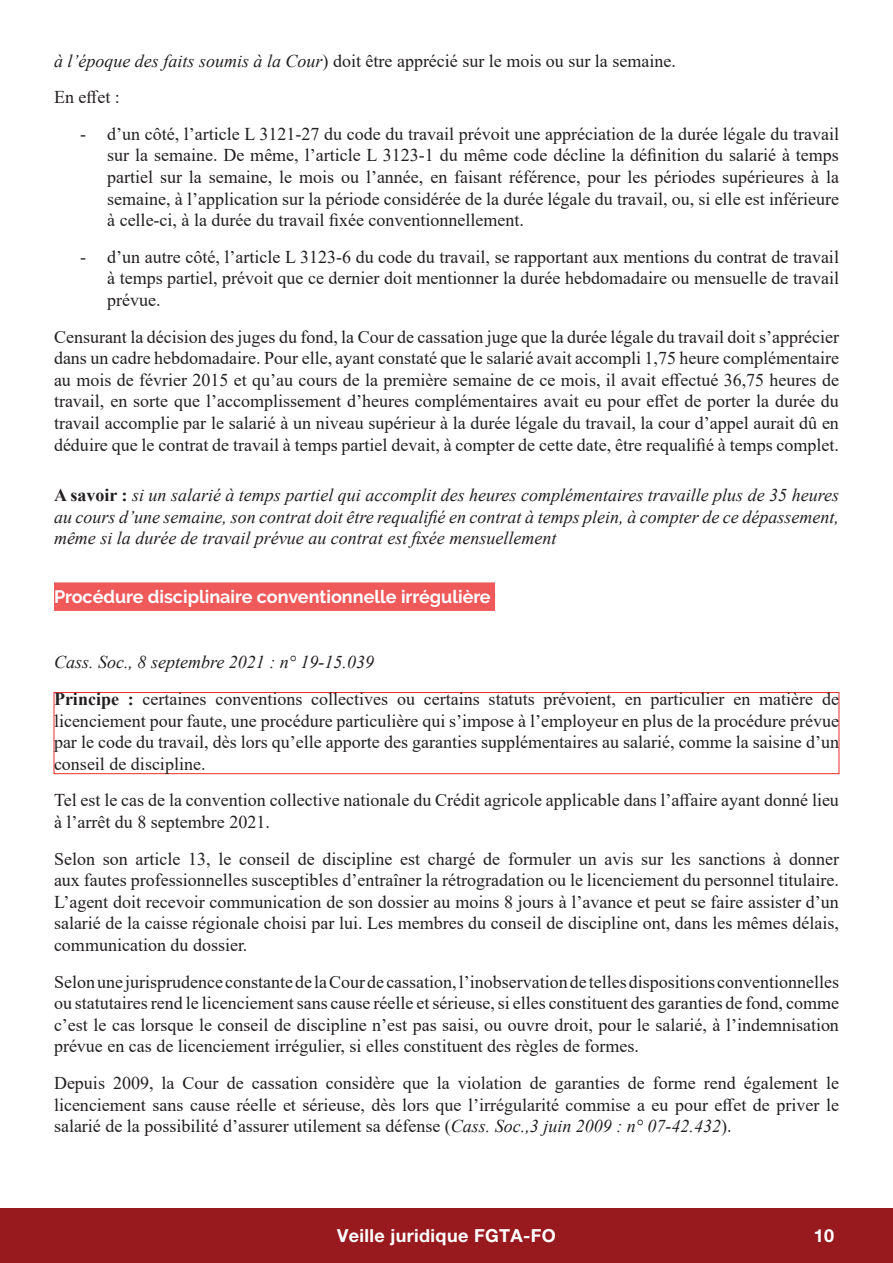
<style>
.page{position:relative;width:893px;height:1263px;background:#fff}
.page>*{position:absolute;margin:0;border:0;box-sizing:border-box;transform-origin:0 0}
.t1{font:18px/21.6px "Times New Roman";color:#231f20;text-align:justify}
.t2{font:italic 18px/21.6px "Times New Roman";color:#231f20;text-align:justify}
.t3{font:700 18px "Raleway";color:#fff}
.t4{font:700 18px "Helvetica Neue LT Pro";letter-spacing:.02em;color:#fff}
.s1{font-style:italic}
.s2{font-weight:700;font-style:normal}
.s3{font-weight:700}
</style>
<div class="page">
<div style="left:0;top:1209px;width:893px;height:54px;background:#981a1e"></div>
<div style="left:54px;top:582px;width:441px;height:29px;background:#f0595a"></div>
<div style="left:54px;top:692px;width:785px;height:82px;border:1px solid #ee2d2d"></div>
<p class="t1" style="left:54px;top:42px;width:623px;line-height:36.6px"><span class="s1">à l’époque des faits soumis à la Cour</span>) doit être apprécié sur le mois ou sur la semaine.<br>En effet :</p>
<p class="t1" style="left:107px;top:122px;width:733px;text-indent:-27px">- d’un côté, l’article L 3121-27 du code du travail prévoit une appréciation de la durée légale du travail sur la semaine. De même, l’article L 3123-1 du même code décline la définition du salarié à temps partiel sur la semaine, le mois ou l’année, en faisant référence, pour les périodes supérieures à la semaine, à l’application sur la période considérée de la durée légale du travail, ou, si elle est inférieure à celle-ci, à la durée du travail fixée conventionnellement.</p>
<p class="t1" style="left:107px;top:245px;width:733px;text-indent:-27px">- d’un autre côté, l’article L 3123-6 du code du travail, se rapportant aux mentions du contrat de travail à temps partiel, prévoit que ce dernier doit mentionner la durée hebdomadaire ou mensuelle de travail prévue.</p>
<p class="t1" style="left:54px;top:325px;width:786px">Censurant la décision des juges du fond, la Cour de cassation juge que la durée légale du travail doit s’apprécier dans un cadre hebdomadaire. Pour elle, ayant constaté que le salarié avait accompli 1,75 heure complémentaire au mois de février 2015 et qu’au cours de la première semaine de ce mois, il avait effectué 36,75 heures de travail, en sorte que l’accomplissement d’heures complémentaires avait eu pour effet de porter la durée du travail accomplie par le salarié à un niveau supérieur à la durée légale du travail, la cour d’appel aurait dû en déduire que le contrat de travail à temps partiel devait, à compter de cette date, être requalifié à temps complet.</p>
<p class="t2" style="left:54px;top:484px;width:786px"><span class="s2">A savoir :</span> si un salarié à temps partiel qui accomplit des heures complémentaires travaille plus de 35 heures au cours d’une semaine, son contrat doit être requalifié en contrat à temps plein, à compter de ce dépassement, même si la durée de travail prévue au contrat est fixée mensuellement</p>
<p class="t3" style="left:54px;top:586px;width:438px">Procédure disciplinaire conventionnelle irrégulière</p>
<p class="t1" style="left:54px;top:643px;width:786px;line-height:36.6px"><span class="s1">Cass. Soc., 8 septembre 2021 : n° 19-15.039<br></span><span class="s3">Principe :</span> certaines conventions collectives ou certains statuts prévoient, en particulier en matière de</p>
<p class="t1" style="left:54px;top:709px;width:786px">licenciement pour faute, une procédure particulière qui s’impose à l’employeur en plus de la procédure prévue par le code du travail, dès lors qu’elle apporte des garanties supplémentaires au salarié, comme la saisine d’un conseil de discipline.</p>
<p class="t1" style="left:54px;top:789px;width:786px">Tel est le cas de la convention collective nationale du Crédit agricole applicable dans l’affaire ayant donné lieu à l’arrêt du 8 septembre 2021.</p>
<p class="t1" style="left:54px;top:847px;width:786px">Selon son article 13, le conseil de discipline est chargé de formuler un avis sur les sanctions à donner aux fautes professionnelles susceptibles d’entraîner la rétrogradation ou le licenciement du personnel titulaire.<br>L’agent doit recevoir communication de son dossier au moins 8 jours à l’avance et peut se faire assister d’un salarié de la caisse régionale choisi par lui. Les membres du conseil de discipline ont, dans les mêmes délais, communication du dossier.</p>
<p class="t1" style="left:54px;top:970px;width:786px">Selon une jurisprudence constante de la Cour de cassation, l’inobservation de telles dispositions conventionnelles ou statutaires rend le licenciement sans cause réelle et sérieuse, si elles constituent des garanties de fond, comme c’est le cas lorsque le conseil de discipline n’est pas saisi, ou ouvre droit, pour le salarié, à l’indemnisation prévue en cas de licenciement irrégulier, si elles constituent des règles de formes.</p>
<p class="t1" style="left:54px;top:1071px;width:786px">Depuis 2009, la Cour de cassation considère que la violation de garanties de forme rend également le licenciement sans cause réelle et sérieuse, dès lors que l’irrégularité commise a eu pour effet de priver le salarié de la possibilité d’assurer utilement sa défense (<span class="s1">Cass. Soc.,3 juin 2009 : n° 07-42.432</span>).</p>
<p class="t4" style="left:337px;top:1225px;width:220px">Veille juridique FGTA-FO</p>
<p class="t4" style="left:814px;top:1225px;width:22px">10</p>
</div>
